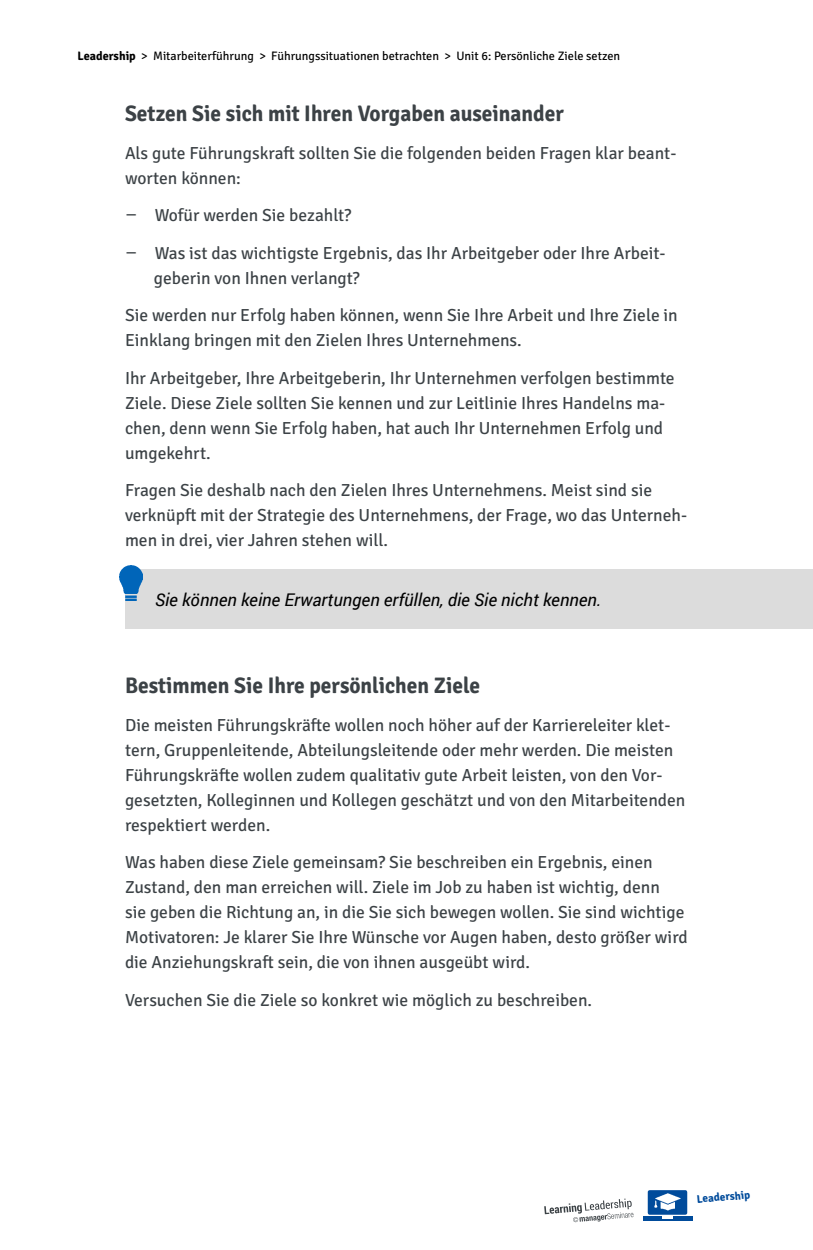
<style>
.page{position:relative;width:813px;height:1250px;background:#fff}
.page>*{position:absolute;margin:0;border:0;box-sizing:border-box;transform-origin:0 0}
.t1{font:700 22.5px "Signika Negative";color:#3c4246;scale:.95 1}
.t2{font:17.5px/25px "Signika Negative";color:#3c4246}
.t3{font:italic 17.5px "Roboto";color:#000}
.t4{font:12.25px "Signika Negative";color:#000}
.t5{font:700 11.25px "Signika Negative";color:#004b9b}
.s1{font-weight:700}
.s2{font-family:"Roboto"}
</style>
<div class="page">
<div style="left:647px;top:1190px;width:40px;height:25px;background:#004b9b;border-radius:2px"></div>
<svg style="left:643px;top:1216px;width:49px;height:5px"></svg>
<img style="left:654px;top:1194px;width:27px;height:16px">
<svg style="left:544px;top:1199px;width:89px;height:23px"></svg>
<div style="left:125px;top:570px;width:687px;height:59px;background:#dcdcdc"></div>
<img style="left:120px;top:565px;width:23px;height:36px">
<p class="t4" style="left:78px;top:47px;width:544px"><span class="s1">Leadership</span> &gt; Mitarbeiterführung &gt; Führungssituationen betrachten &gt; Unit 6: Persönliche Ziele setzen</p>
<p class="t1" style="left:125px;top:98px;width:463px">Setzen Sie sich mit Ihren Vorgaben auseinander</p>
<p class="t2" style="left:125px;top:139px;width:553px">Als gute Führungskraft sollten Sie die folgenden beiden Fragen klar beant&shy;worten können:</p>
<p class="t2" style="left:125px;top:202px;width:228px"><span class="s2">–</span> Wofür werden Sie bezahlt?</p>
<p class="t2" style="left:154px;top:239px;width:513px;text-indent:-29px"><span class="s2">–</span> Was ist das wichtigste Ergebnis, das Ihr Arbeitgeber oder Ihre Arbeit&shy;geberin von Ihnen verlangt?</p>
<p class="t2" style="left:125px;top:302px;width:554px">Sie werden nur Erfolg haben können, wenn Sie Ihre Arbeit und Ihre Ziele in<br>Einklang bringen mit den Zielen Ihres Unternehmens.</p>
<p class="t2" style="left:125px;top:364px;width:551px">Ihr Arbeitgeber, Ihre Arbeitgeberin, Ihr Unternehmen verfolgen bestimmte Ziele. Diese Ziele sollten Sie kennen und zur Leitlinie Ihres Handelns ma&shy;chen, denn wenn Sie Erfolg haben, hat auch Ihr Unternehmen Erfolg und umgekehrt.</p>
<p class="t2" style="left:125px;top:477px;width:563px">Fragen Sie deshalb nach den Zielen Ihres Unternehmens. Meist sind sie verknüpft mit der Strategie des Unternehmens, der Frage, wo das Unterneh&shy;men in drei, vier Jahren stehen will.</p>
<p class="t3" style="left:155px;top:588px;width:448px">Sie können keine Erwartungen erfüllen, die Sie nicht kennen.</p>
<p class="t1" style="left:125px;top:670px;width:375px">Bestimmen Sie Ihre persönlichen Ziele</p>
<p class="t2" style="left:125px;top:711px;width:562px">Die meisten Führungskräfte wollen noch höher auf der Karriereleiter klet&shy;tern, Gruppenleitende, Abteilungsleitende oder mehr werden. Die meisten Führungskräfte wollen zudem qualitativ gute Arbeit leisten, von den Vor&shy;gesetzten, Kolleginnen und Kollegen geschätzt und von den Mitarbeitenden respektiert werden.</p>
<p class="t2" style="left:125px;top:849px;width:564px">Was haben diese Ziele gemeinsam? Sie beschreiben ein Ergebnis, einen Zustand, den man erreichen will. Ziele im Job zu haben ist wichtig, denn<br>sie geben die Richtung an, in die Sie sich bewegen wollen. Sie sind wichtige Motivatoren: Je klarer Sie Ihre Wünsche vor Augen haben, desto größer wird die Anziehungskraft sein, die von ihnen ausgeübt wird.</p>
<p class="t2" style="left:125px;top:986px;width:468px">Versuchen Sie die Ziele so konkret wie möglich zu beschreiben.</p>
<p class="t5" style="left:696px;top:1191px;width:55px;rotate:-5deg">Leadership</p>
</div>
